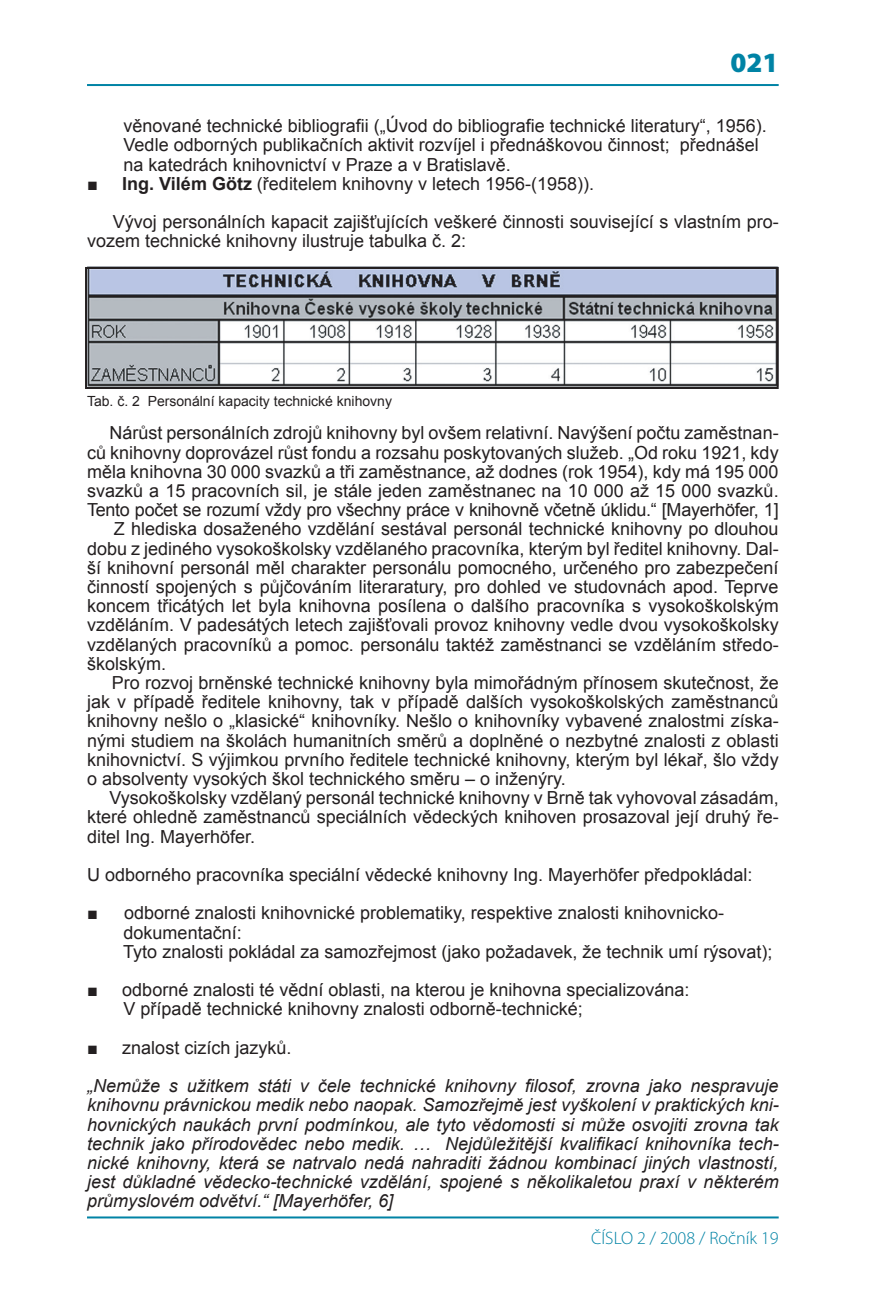
<style>
.page{position:relative;width:896px;height:1308px;background:#fff}
.page>*{position:absolute;margin:0;border:0;box-sizing:border-box;transform-origin:0 0}
.t1{font:900 28px "Myriad Pro";color:#0083a5}
.t2{font:18px/19.2px "Arial";color:#231f20}
.t3{font:italic 18px/19.2px "Arial";color:#231f20;text-align:justify}
.t4{font:300 18px "Myriad Pro";color:#0083a5}
.t5{font:14px "Arial";color:#231f20}
.s1{font-weight:700}
</style>
<div class="page">
<hr style="left:87px;top:84px;width:692px;height:2px;background:#0083a5">
<hr style="left:87px;top:1216px;width:692px;height:2px;background:#0083a5">
<img style="left:88px;top:270px;width:688px;height:116px">
<div style="left:85px;top:267px;width:694px;height:122px;border:2px solid #231f20"></div>
<h1 class="t1" style="left:731px;top:46px;width:50px">021</h1>
<p class="t2" style="left:124px;top:116px;width:645px">věnované technické bibliografii („Úvod do bibliografie technické literatury“, 1956).<br>Vedle odborných publikačních aktivit rozvíjel i přednáškovou činnost; přednášel na katedrách knihovnictví v Praze a v Bratislavě.</p>
<p class="t2" style="left:113px;top:164px;width:667px;line-height:38.4px;text-indent:-26px">■ <span class="s1">Ing. Vilém Götz</span> (ředitelem knihovny v letech 1956-(1958)).<br>Vývoj personálních kapacit zajišťujících veškeré činnosti související s vlastním pro-</p>
<p class="t2" style="left:87px;top:232px;width:381px">vozem technické knihovny ilustruje tabulka č. 2:</p>
<p class="t5" style="left:87px;top:392px;width:307px">Tab. č. 2 Personální kapacity technické knihovny</p>
<p class="t2" style="left:109px;top:424px;width:671px">Nárůst personálních zdrojů knihovny byl ovšem relativní. Navýšení počtu zaměstnan-</p>
<p class="t2" style="left:87px;top:443px;width:693px">ců knihovny doprovázel růst fondu a rozsahu poskytovaných služeb. „Od roku 1921, kdy</p>
<p class="t2" style="left:87px;top:462px;width:693px">měla knihovna 30 000 svazků a tři zaměstnance, až dodnes (rok 1954), kdy má 195 000</p>
<p class="t2" style="left:87px;top:481px;width:693px">svazků a 15 pracovních sil, je stále jeden zaměstnanec na 10 000 až 15 000 svazků.</p>
<p class="t2" style="left:87px;top:500px;width:693px">Tento počet se rozumí vždy pro všechny práce v knihovně včetně úklidu.“ [Mayerhöfer, 1]</p>
<p class="t2" style="left:114px;top:520px;width:666px">Z hlediska dosaženého vzdělání sestával personál technické knihovny po dlouhou</p>
<p class="t2" style="left:87px;top:539px;width:693px">dobu z jediného vysokoškolsky vzdělaného pracovníka, kterým byl ředitel knihovny. Dal-</p>
<p class="t2" style="left:87px;top:558px;width:693px">ší knihovní personál měl charakter personálu pomocného, určeného pro zabezpečení</p>
<p class="t2" style="left:87px;top:577px;width:693px">činností spojených s půjčováním literaratury, pro dohled ve studovnách apod. Teprve</p>
<p class="t2" style="left:87px;top:596px;width:693px">koncem třicátých let byla knihovna posílena o dalšího pracovníka s vysokoškolským</p>
<p class="t2" style="left:87px;top:616px;width:693px">vzděláním. V padesátých letech zajišťovali provoz knihovny vedle dvou vysokoškolsky</p>
<p class="t2" style="left:87px;top:635px;width:693px">vzdělaných pracovníků a pomoc. personálu taktéž zaměstnanci se vzděláním středo-</p>
<p class="t2" style="left:87px;top:654px;width:81px">školským.</p>
<p class="t2" style="left:112px;top:673px;width:668px">Pro rozvoj brněnské technické knihovny byla mimořádným přínosem skutečnost, že</p>
<p class="t2" style="left:87px;top:692px;width:693px">jak v případě ředitele knihovny, tak v případě dalších vysokoškolských zaměstnanců</p>
<p class="t2" style="left:87px;top:712px;width:693px">knihovny nešlo o „klasické“ knihovníky. Nešlo o knihovníky vybavené znalostmi získa-</p>
<p class="t2" style="left:87px;top:731px;width:693px">nými studiem na školách humanitních směrů a doplněné o nezbytné znalosti z oblasti</p>
<p class="t2" style="left:87px;top:750px;width:693px">knihovnictví. S výjimkou prvního ředitele technické knihovny, kterým byl lékař, šlo vždy</p>
<p class="t2" style="left:87px;top:769px;width:480px">o absolventy vysokých škol technického směru – o inženýry.</p>
<p class="t2" style="left:109px;top:788px;width:671px">Vysokoškolsky vzdělaný personál technické knihovny v Brně tak vyhovoval zásadám,</p>
<p class="t2" style="left:87px;top:808px;width:693px">které ohledně zaměstnanců speciálních vědeckých knihoven prosazoval její druhý ře-</p>
<p class="t2" style="left:87px;top:827px;width:170px">ditel Ing. Mayerhöfer.</p>
<p class="t2" style="left:87px;top:865px;width:667px">U odborného pracovníka speciální vědecké knihovny Ing. Mayerhöfer předpokládal:</p>
<p class="t2" style="left:123px;top:904px;width:651px;text-indent:-36px">■ odborné znalosti knihovnické problematiky, respektive znalosti knihovnicko&shy;dokumentační:<br>Tyto znalosti pokládal za samozřejmost (jako požadavek, že technik umí rýsovat);</p>
<p class="t2" style="left:124px;top:980px;width:567px;text-indent:-37px">■ odborné znalosti té vědní oblasti, na kterou je knihovna specializována:<br>V případě technické knihovny znalosti odborně-technické;</p>
<p class="t2" style="left:87px;top:1038px;width:206px">■ znalost cizích jazyků.</p>
<p class="t3" style="left:87px;top:1077px;width:693px">„Nemůže s užitkem státi v čele technické knihovny filosof, zrovna jako nespravuje knihovnu právnickou medik nebo naopak. Samozřejmě jest vyškolení v praktických kni&shy;hovnických naukách první podmínkou, ale tyto vědomosti si může osvojiti zrovna tak technik jako přírodovědec nebo medik. … Nejdůležitější kvalifikací knihovníka tech&shy;nické knihovny, která se natrvalo nedá nahraditi žádnou kombinací jiných vlastností, jest důkladné vědecko-technické vzdělání, spojené s několikaletou praxí v některém průmyslovém odvětví.“ [Mayerhöfer, 6]</p>
<p class="t4" style="left:591px;top:1228px;width:189px">ČÍSLO 2 / 2008 / Ročník 19</p>
</div>
